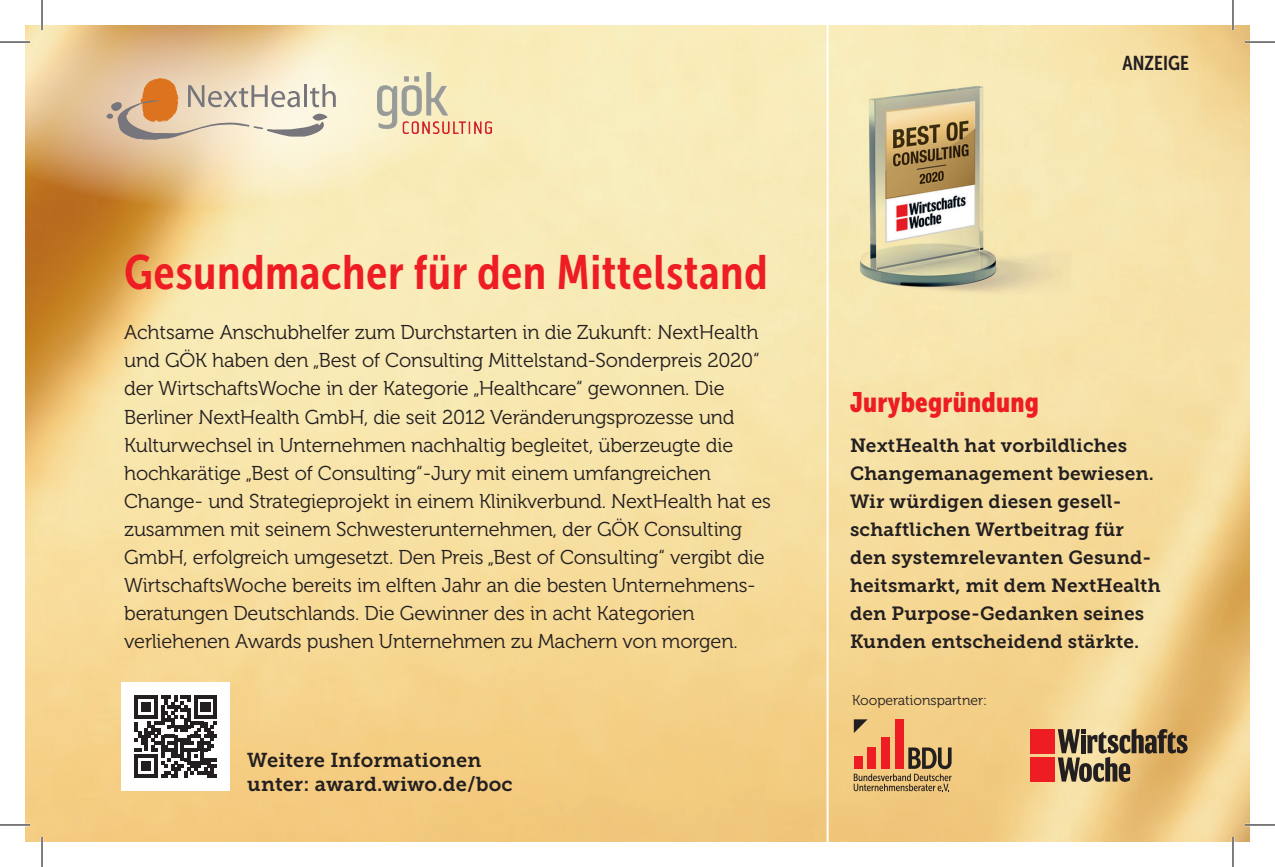
<style>
.page{position:relative;width:1275px;height:867px;background:#fff}
.page>*{position:absolute;margin:0;border:0;box-sizing:border-box;transform-origin:0 0}
.t1{font:48px "Museo Sans Cond 700";letter-spacing:.01em;color:#ee1d23}
.Stellenazeige{font:28px "Museo Sans Cond 900";letter-spacing:.01em;color:#ee1d23}
.t2{font:20px/28px "Museo 300";letter-spacing:-.01em;color:#231f20}
.Stellenazeige-2{font:20px/24px "Museo Slab 700";letter-spacing:.01em;color:#231f20}
.t3{font:20px "Museo Sans Cond 700";color:#231f20}
.Stellenazeige-3{font:19px/28px "Museo Slab 700";letter-spacing:.01em;color:#231f20}
.t4{font:14px "Museo 300";color:#231f20}
</style>
<div class="page">
<img style="left:25px;top:25px;width:1225px;height:816px">
<svg style="left:25px;top:25px;width:431px;height:183px;background:#ebd09f"></svg>
<hr style="left:826px;top:25px;width:2px;height:816px;background:#fff">
<div style="left:1030px;top:757px;width:24px;height:24px;background:#ee1d23"></div>
<div style="left:1030px;top:729px;width:24px;height:24px;background:#ee1d23"></div>
<svg style="left:1057px;top:728px;width:130px;height:53px;background:#9e865c"></svg>
<div style="left:121px;top:681px;width:109px;height:109px;background:#fff"></div>
<svg style="left:135px;top:695px;width:82px;height:82px"></svg>
<svg style="left:853px;top:747px;width:98px;height:44px;background:#b89764"></svg>
<svg style="left:854px;top:719px;width:13px;height:14px"></svg>
<div style="left:854px;top:755px;width:8px;height:13px;background:#ee1d23"></div>
<div style="left:867px;top:747px;width:9px;height:21px;background:#ee1d23"></div>
<div style="left:881px;top:737px;width:9px;height:31px;background:#ee1d23"></div>
<div style="left:894px;top:719px;width:9px;height:49px;background:#ee1d23"></div>
<svg style="left:106px;top:78px;width:230px;height:62px;background:#dcc6ac"></svg>
<img style="left:377px;top:72px;width:114px;height:62px">
<hr style="left:0;top:41px;width:30px;height:2px;background:#fff">
<hr style="left:1245px;top:41px;width:30px;height:2px;background:#fff">
<hr style="left:0;top:823px;width:30px;height:3px;background:#fff">
<hr style="left:1245px;top:823px;width:30px;height:3px;background:#fff">
<hr style="left:41px;top:0;width:2px;height:30px;background:#fff">
<hr style="left:41px;top:836px;width:2px;height:30px;background:#fff">
<hr style="left:1231px;top:0;width:3px;height:30px;background:#fff">
<hr style="left:1231px;top:836px;width:3px;height:30px;background:#fff">
<hr style="left:0;top:42px;width:30px;height:1px;background:#000">
<hr style="left:1245px;top:42px;width:30px;height:1px;background:#000">
<hr style="left:0;top:824px;width:30px;height:1px;background:#000">
<hr style="left:1245px;top:824px;width:30px;height:1px;background:#000">
<hr style="left:42px;top:0;width:1px;height:30px;background:#000">
<hr style="left:42px;top:836px;width:1px;height:30px;background:#000">
<hr style="left:1232px;top:0;width:1px;height:30px;background:#000">
<hr style="left:1232px;top:836px;width:1px;height:30px;background:#000">
<p class="t1" style="left:124px;top:245px;width:645px">Gesundmacher für den Mittelstand</p>
<p class="t2" style="left:124px;top:319px;width:648px">Achtsame Anschubhelfer zum Durchstarten in die Zukunft: NextHealth und GÖK haben den „Best of Consulting Mittelstand-Sonderpreis 2020“ der WirtschaftsWoche in der Kategorie „Healthcare“ gewonnen. Die Berliner NextHealth GmbH, die seit 2012 Veränderungsprozesse und Kulturwechsel in Unternehmen nachhaltig begleitet, überzeugte die hochkarätige „Best of Consulting“-Jury mit einem umfangreichen Change- und Strategieprojekt in einem Klinikverbund. NextHealth hat es zusammen mit seinem Schwesterunternehmen, der GÖK Consulting GmbH, erfolgreich umgesetzt. Den Preis „Best of Consulting“ vergibt die WirtschaftsWoche bereits im elften Jahr an die besten Unternehmens&shy;beratungen Deutschlands. Die Gewinner des in acht Kategorien verliehenen Awards pushen Unternehmen zu Machern von morgen.</p>
<p class="Stellenazeige-2" style="left:247px;top:748px;width:267px">Weitere Informationen unter: award.wiwo.de/boc</p>
<p class="t3" style="left:1122px;top:52px;width:68px">ANZEIGE</p>
<p class="Stellenazeige" style="left:850px;top:386px;width:190px">Jurybegründung</p>
<p class="Stellenazeige-3" style="left:850px;top:431px;width:312px">NextHealth hat vorbildliches<br>Changemanagement bewiesen.<br>Wir würdigen diesen gesell&shy;schaftlichen Wertbeitrag für den systemrelevanten Gesund&shy;heitsmarkt, mit dem NextHealth den Purpose-Gedanken seines<br>Kunden entscheidend stärkte.</p>
<p class="t4" style="left:852px;top:693px;width:137px">Kooperationspartner:</p>
</div>
